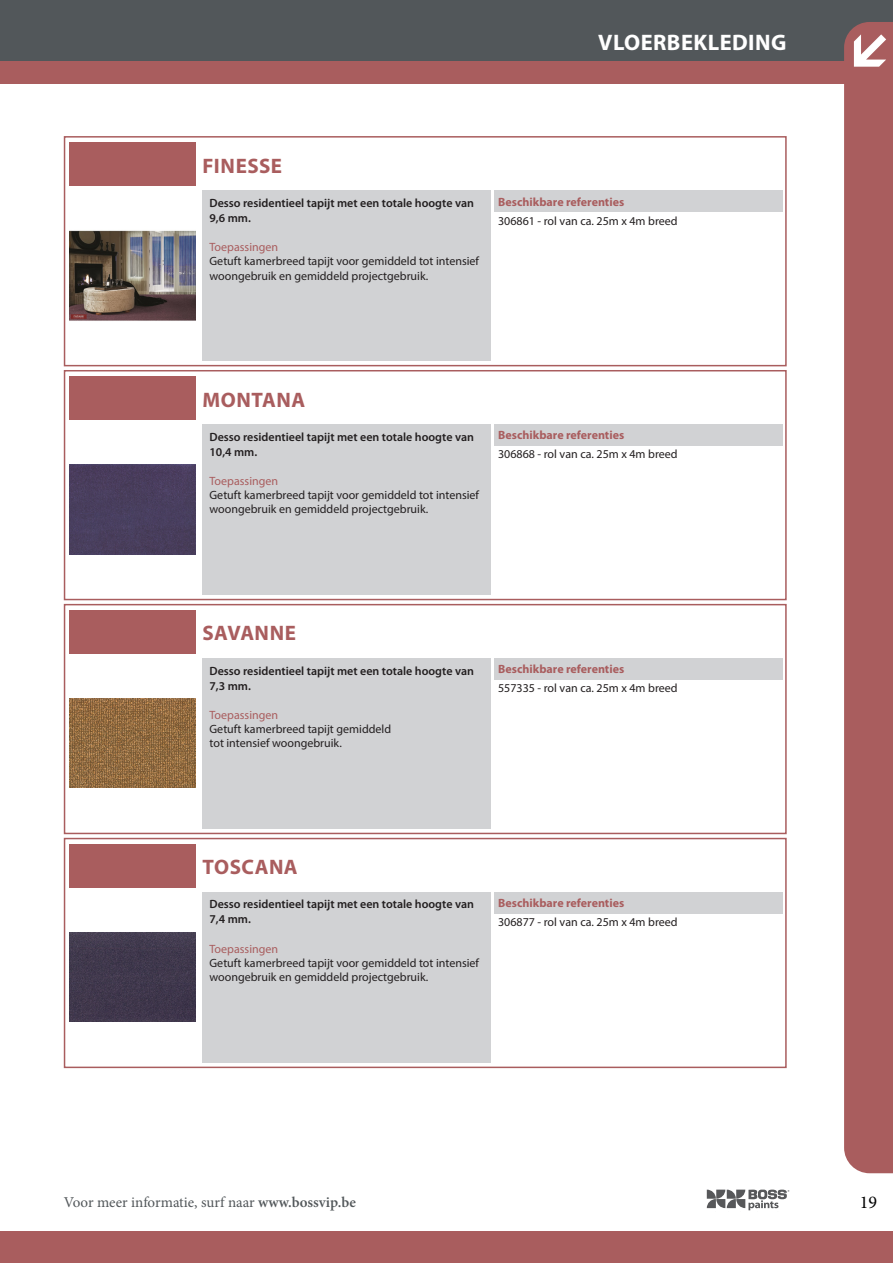
<style>
.page{position:relative;width:893px;height:1263px;background:#fff}
.page>*{position:absolute;margin:0;border:0;box-sizing:border-box;transform-origin:0 0}
.t1{font:700 22.5px "Myriad Pro";letter-spacing:.02em;color:#fff}
._03_productname_titl{font:700 21px "Myriad Pro";letter-spacing:.02em;color:#a95d5e}
.t2{font:18px "Minion Pro";color:#000}
.t3{font:15px "Minion Pro";color:#52575a}
._01_bodytext_table{font:12px/14.2px "Myriad Pro";color:#231f20}
._01_product_beschrij{font:600 12px/15px "Myriad Pro";color:#231f20}
._01_body_table_color{font:12px "Myriad Pro";color:#231f20}
._02_subtitles_table{font:700 12px "Myriad Pro";color:#a95d5e}
.s1{color:#a95d5e}
.s2{font-weight:600}
</style>
<div class="page">
<div style="left:0;top:0;width:893px;height:71px;background:#52575a"></div>
<svg style="left:707px;top:1189px;width:82px;height:21px"></svg>
<div style="left:0;top:1231px;width:893px;height:32px;background:#a95d5e"></div>
<div style="left:0;top:61px;width:893px;height:22px;background:#a95d5e"></div>
<div style="left:844px;top:22px;width:49px;height:1151px;background:#a95d5e"></div>
<div style="left:853px;top:30px;width:33px;height:40px;background:#a95d5e"></div>
<svg style="left:854px;top:34px;width:32px;height:33px"></svg>
<div style="left:70px;top:142px;width:126px;height:44px;background:#a95d5e"></div>
<img style="left:70px;top:230px;width:126px;height:91px">
<div style="left:202px;top:191px;width:289px;height:170px;background:#d1d2d4"></div>
<div style="left:494px;top:191px;width:289px;height:21px;background:#d1d2d4"></div>
<div style="left:64px;top:136px;width:723px;height:230px;border:2px solid #a95d5e"></div>
<div style="left:70px;top:376px;width:126px;height:44px;background:#a95d5e"></div>
<div style="left:70px;top:465px;width:126px;height:89px;background:#493e5d"></div>
<div style="left:202px;top:424px;width:289px;height:170px;background:#d1d2d4"></div>
<div style="left:494px;top:424px;width:289px;height:21px;background:#d1d2d4"></div>
<div style="left:64px;top:370px;width:723px;height:230px;border:2px solid #a95d5e"></div>
<div style="left:70px;top:610px;width:126px;height:44px;background:#a95d5e"></div>
<img style="left:70px;top:699px;width:126px;height:89px">
<div style="left:202px;top:658px;width:289px;height:170px;background:#d1d2d4"></div>
<div style="left:494px;top:658px;width:289px;height:21px;background:#d1d2d4"></div>
<div style="left:64px;top:604px;width:723px;height:230px;border:2px solid #a95d5e"></div>
<div style="left:70px;top:843px;width:126px;height:44px;background:#a95d5e"></div>
<img style="left:70px;top:933px;width:126px;height:89px">
<div style="left:202px;top:892px;width:289px;height:170px;background:#d1d2d4"></div>
<div style="left:494px;top:892px;width:289px;height:21px;background:#d1d2d4"></div>
<div style="left:64px;top:838px;width:723px;height:230px;border:2px solid #a95d5e"></div>
<p class="t1" style="left:598px;top:28px;width:190px">VLOERBEKLEDING</p>
<p class="_03_productname_titl" style="left:202px;top:152px;width:81px">FINESSE</p>
<p class="_01_product_beschrij" style="left:209px;top:195px;width:266px">Desso residentieel tapijt met een totale hoogte van<br>9,6 mm.</p>
<p class="_01_bodytext_table" style="left:209px;top:240px;width:271px"><span class="s1">Toepassingen<br></span>Getuft kamerbreed tapijt voor gemiddeld tot intensief woongebruik en gemiddeld projectgebruik.</p>
<p class="_02_subtitles_table" style="left:498px;top:194px;width:128px">Beschikbare referenties</p>
<p class="_01_body_table_color" style="left:498px;top:213px;width:181px">306861 - rol van ca. 25m x 4m breed</p>
<p class="_03_productname_titl" style="left:202px;top:386px;width:104px">MONTANA</p>
<p class="_01_product_beschrij" style="left:209px;top:429px;width:266px">Desso residentieel tapijt met een totale hoogte van<br>10,4 mm.</p>
<p class="_01_bodytext_table" style="left:209px;top:474px;width:271px"><span class="s1">Toepassingen<br></span>Getuft kamerbreed tapijt voor gemiddeld tot intensief woongebruik en gemiddeld projectgebruik.</p>
<p class="_02_subtitles_table" style="left:498px;top:428px;width:128px">Beschikbare referenties</p>
<p class="_01_body_table_color" style="left:498px;top:447px;width:181px">306868 - rol van ca. 25m x 4m breed</p>
<p class="_03_productname_titl" style="left:202px;top:620px;width:95px">SAVANNE</p>
<p class="_01_product_beschrij" style="left:209px;top:663px;width:266px">Desso residentieel tapijt met een totale hoogte van<br>7,3 mm.</p>
<p class="_01_bodytext_table" style="left:209px;top:707px;width:183px"><span class="s1">Toepassingen<br></span>Getuft kamerbreed tapijt gemiddeld tot intensief woongebruik.</p>
<p class="_02_subtitles_table" style="left:498px;top:661px;width:128px">Beschikbare referenties</p>
<p class="_01_body_table_color" style="left:498px;top:681px;width:181px">557335 - rol van ca. 25m x 4m breed</p>
<p class="_03_productname_titl" style="left:202px;top:853px;width:97px">TOSCANA</p>
<p class="_01_product_beschrij" style="left:209px;top:897px;width:266px">Desso residentieel tapijt met een totale hoogte van<br>7,4 mm.</p>
<p class="_01_bodytext_table" style="left:209px;top:941px;width:271px"><span class="s1">Toepassingen<br></span>Getuft kamerbreed tapijt voor gemiddeld tot intensief woongebruik en gemiddeld projectgebruik.</p>
<p class="_02_subtitles_table" style="left:498px;top:895px;width:128px">Beschikbare referenties</p>
<p class="_01_body_table_color" style="left:498px;top:915px;width:181px">306877 - rol van ca. 25m x 4m breed</p>
<p class="t3" style="left:64px;top:1192px;width:294px">Voor meer informatie, surf naar <span class="s2">www.bossvip.be</span></p>
<h3 class="t2" style="left:860px;top:1190px;width:19px">19</h3>
</div>
